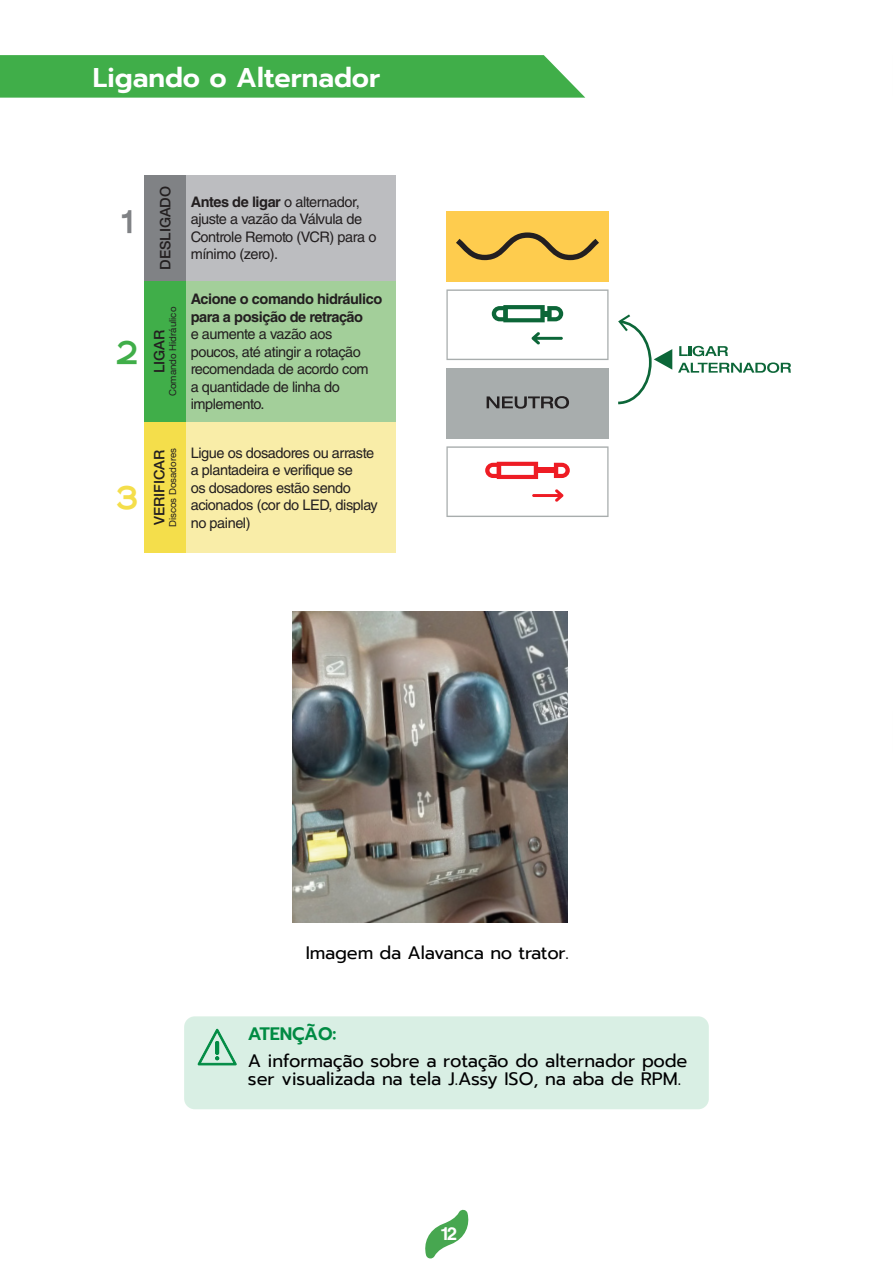
<style>
.page{position:relative;width:893px;height:1263px;background:#fff}
.page>*{position:absolute;margin:0;border:0;box-sizing:border-box;transform-origin:0 0}
.t1{font:36.3px "Jassy Neue Regular";color:#808285}
.t2{font:36.3px "Jassy Neue Regular";color:#40ae49}
.t3{font:36.3px "Jassy Neue Regular";color:#f4de4b}
.Capitulos{font:600 27px "Prompt";color:#fff}
.t4{font:18px/18px "Prompt";letter-spacing:-.01em;color:#000001}
.t5{font:600 18px "Prompt";letter-spacing:-.01em;color:#008b43}
.t6{font:700 18px "Helvetica LT Std";color:#fff}
.t7{font:14.55px/17.4px "Helvetica LT Std";letter-spacing:-.03em;color:#231f20}
.t8{font:500 14.55px "Helvetica Neue LT Std";color:#231f20}
.t9{font:9.75px "Helvetica Neue LT Std";color:#231f20}
.s1{font-weight:700}
</style>
<div class="page">
<svg style="left:425px;top:1209px;width:44px;height:50px"></svg>
<div style="left:145px;top:175px;width:41px;height:106px;background:#808285"></div>
<div style="left:186px;top:175px;width:209px;height:106px;background:#bcbdc0"></div>
<div style="left:145px;top:281px;width:41px;height:141px;background:#40ae49"></div>
<div style="left:186px;top:281px;width:209px;height:141px;background:#a3cf9a"></div>
<div style="left:145px;top:422px;width:41px;height:131px;background:#f4de4b"></div>
<div style="left:186px;top:422px;width:209px;height:131px;background:#f9eda8"></div>
<div style="left:446px;top:211px;width:162px;height:71px;background:#fecc4e"></div>
<svg style="left:456px;top:232px;width:143px;height:29px"></svg>
<svg style="left:446px;top:289px;width:162px;height:71px"></svg>
<svg style="left:446px;top:446px;width:162px;height:71px"></svg>
<div style="left:446px;top:368px;width:162px;height:71px;background:#a8adad"></div>
<svg style="left:487px;top:396px;width:82px;height:13px"></svg>
<svg style="left:618px;top:314px;width:54px;height:91px"></svg>
<svg style="left:679px;top:346px;width:49px;height:10px"></svg>
<svg style="left:678px;top:362px;width:113px;height:11px"></svg>
<img style="left:293px;top:611px;width:275px;height:311px">
<svg style="left:0;top:55px;width:585px;height:43px;background:#48b151"></svg>
<div style="left:184px;top:1016px;width:525px;height:93px;background:#d9efe4;border-radius:11px"></div>
<svg style="left:198px;top:1029px;width:39px;height:36px"></svg>
<p class="Capitulos" style="left:93px;top:58px;width:289px">Ligando o Alternador</p>
<p class="t1" style="left:122px;top:204px;width:15px">1</p>
<p class="t2" style="left:117px;top:335px;width:25px">2</p>
<p class="t3" style="left:117px;top:480px;width:26px">3</p>
<p class="t8" style="left:157px;top:270px;width:85px;rotate:-90deg">DESLIGADO</p>
<p class="t7" style="left:191px;top:193px;width:187px"><span class="s1">Antes de ligar</span> o alternador, ajuste a vazão da Válvula de<br>Controle Remoto (VCR) para o mínimo (zero).</p>
<p class="t9" style="left:167px;top:396px;width:91px;rotate:-90deg">Comando Hidráulico</p>
<p class="t8" style="left:151px;top:373px;width:45px;rotate:-90deg">LIGAR</p>
<p class="t7" style="left:191px;top:291px;width:193px"><span class="s1">Acione o comando hidráulico para a posição de retração<br></span>e aumente a vazão aos poucos, até atingir a rotação recomendada de acordo com<br>a quantidade de linha do implemento.</p>
<p class="t8" style="left:151px;top:525px;width:77px;rotate:-90deg">VERIFICAR</p>
<p class="t9" style="left:167px;top:527px;width:80px;rotate:-90deg">Discos Dosadores</p>
<p class="t7" style="left:191px;top:444px;width:189px">Ligue os dosadores ou arraste a plantadeira e verifique se<br>os dosadores estão sendo acionados (cor do LED, display no painel)</p>
<p class="t4" style="left:306px;top:943px;width:264px">Imagem da Alavanca no trator.</p>
<p class="t5" style="left:248px;top:1020px;width:90px">ATENÇÃO:</p>
<p class="t4" style="left:248px;top:1052px;width:441px">A informação sobre a rotação do alternador pode ser visualizada na tela J.Assy ISO, na aba de RPM.</p>
<p class="t6" style="left:440px;top:1222px;width:19px">12</p>
</div>
